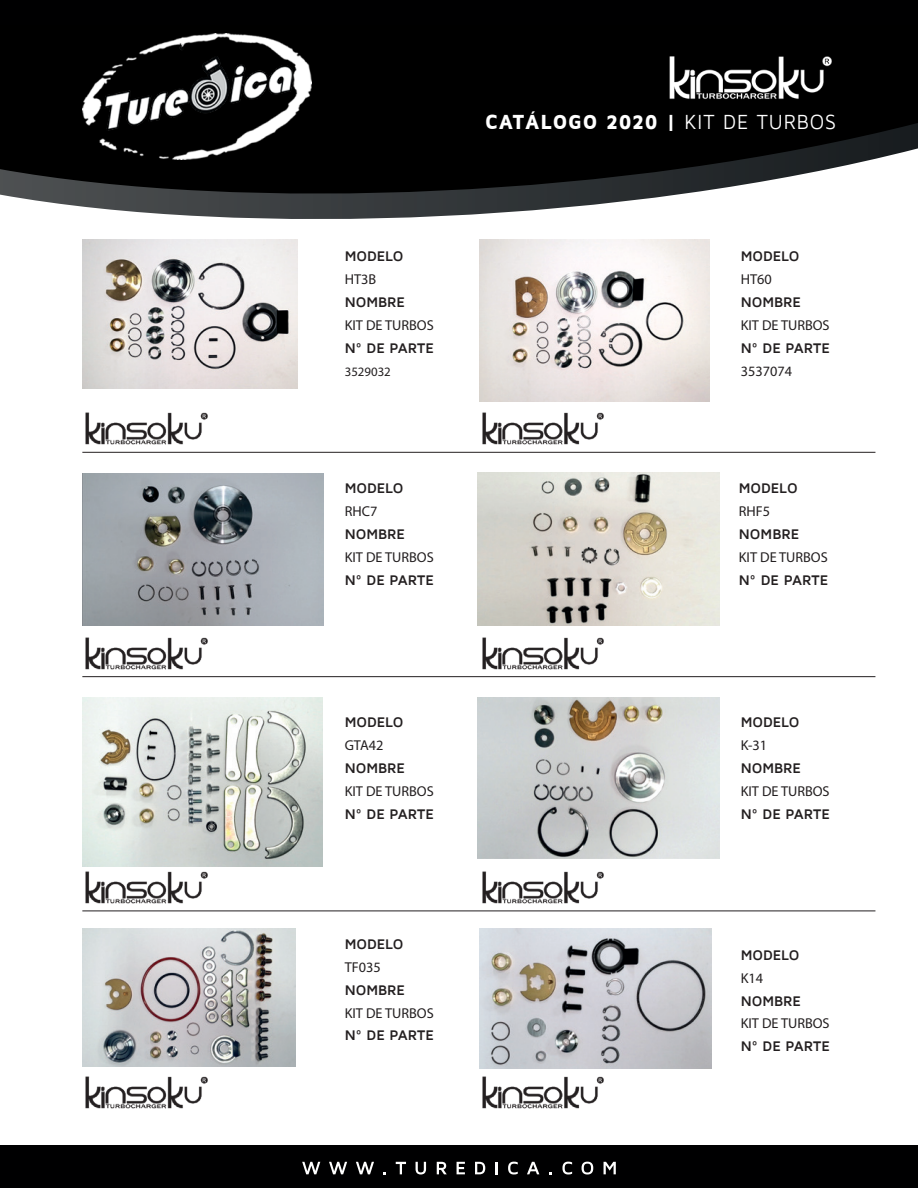
<style>
.page{position:relative;width:918px;height:1188px;background:#fff}
.page>*{position:absolute;margin:0;border:0;box-sizing:border-box;transform-origin:0 0}
.t1{font:900 21px "Maven Pro";letter-spacing:.045em;color:#fff;scale:.93 1}
.t2{font:700 14.25px "Maven Pro";letter-spacing:-.005em;color:#231f20}
.t3{font:14.25px "Myriad Pro";color:#231f20}
.t4{font:12.9px "Myriad Pro";color:#231f20}
.s1{font-weight:400}
</style>
<div class="page">
<svg style="left:0;top:194px;width:681px;height:25px"></svg>
<svg style="left:0;top:0;width:918px;height:194px;background:#0c0c0d"></svg>
<img style="left:83px;top:34px;width:228px;height:126px">
<div style="left:0;top:1145px;width:918px;height:43px;background:#000001"></div>
<svg style="left:302px;top:1162px;width:18px;height:12px"></svg>
<svg style="left:329px;top:1162px;width:18px;height:12px"></svg>
<svg style="left:356px;top:1162px;width:18px;height:12px"></svg>
<svg style="left:396px;top:1162px;width:10px;height:12px"></svg>
<svg style="left:416px;top:1162px;width:10px;height:13px"></svg>
<svg style="left:437px;top:1162px;width:10px;height:12px"></svg>
<svg style="left:457px;top:1162px;width:8px;height:12px"></svg>
<svg style="left:475px;top:1162px;width:10px;height:12px"></svg>
<svg style="left:496px;top:1162px;width:2px;height:12px"></svg>
<svg style="left:508px;top:1162px;width:10px;height:12px"></svg>
<svg style="left:527px;top:1162px;width:12px;height:12px"></svg>
<svg style="left:562px;top:1162px;width:10px;height:12px"></svg>
<svg style="left:582px;top:1162px;width:11px;height:13px"></svg>
<svg style="left:604px;top:1162px;width:12px;height:12px"></svg>
<hr style="left:82px;top:452px;width:793px;height:1px;background:#231f20">
<hr style="left:82px;top:676px;width:793px;height:1px;background:#231f20">
<hr style="left:82px;top:911px;width:793px;height:1px;background:#231f20">
<img style="left:83px;top:240px;width:214px;height:148px">
<img style="left:480px;top:240px;width:230px;height:161px">
<img style="left:82px;top:473px;width:242px;height:152px">
<img style="left:477px;top:473px;width:243px;height:153px">
<img style="left:82px;top:698px;width:240px;height:168px">
<img style="left:477px;top:698px;width:243px;height:161px">
<img style="left:83px;top:928px;width:212px;height:138px">
<img style="left:480px;top:928px;width:232px;height:140px">
<img style="left:85px;top:412px;width:123px;height:33px">
<img style="left:482px;top:412px;width:122px;height:33px">
<img style="left:85px;top:637px;width:123px;height:33px">
<img style="left:482px;top:637px;width:122px;height:33px">
<img style="left:85px;top:871px;width:123px;height:33px">
<img style="left:482px;top:871px;width:122px;height:33px">
<img style="left:85px;top:1076px;width:123px;height:33px">
<img style="left:482px;top:1076px;width:122px;height:33px">
<img style="left:665px;top:53px;width:170px;height:55px">
<p class="t2" style="left:345px;top:249px;width:60px">MODELO</p>
<p class="t3" style="left:345px;top:270px;width:33px">HT3B</p>
<p class="t2" style="left:345px;top:294px;width:62px">NOMBRE</p>
<p class="t3" style="left:345px;top:316px;width:90px">KIT DE TURBOS</p>
<p class="t2" style="left:345px;top:340px;width:91px">Nº DE PARTE</p>
<p class="t4" style="left:345px;top:363px;width:48px">3529032</p>
<p class="t2" style="left:345px;top:481px;width:60px">MODELO</p>
<p class="t3" style="left:345px;top:503px;width:34px">RHC7</p>
<p class="t2" style="left:345px;top:527px;width:62px">NOMBRE</p>
<p class="t3" style="left:345px;top:549px;width:90px">KIT DE TURBOS</p>
<p class="t2" style="left:345px;top:573px;width:91px">Nº DE PARTE</p>
<p class="t2" style="left:345px;top:715px;width:60px">MODELO</p>
<p class="t3" style="left:345px;top:736px;width:40px">GTA42</p>
<p class="t2" style="left:345px;top:760px;width:62px">NOMBRE</p>
<p class="t3" style="left:345px;top:782px;width:90px">KIT DE TURBOS</p>
<p class="t2" style="left:345px;top:806px;width:91px">Nº DE PARTE</p>
<p class="t2" style="left:345px;top:937px;width:60px">MODELO</p>
<p class="t3" style="left:345px;top:958px;width:38px">TF035</p>
<p class="t2" style="left:345px;top:982px;width:62px">NOMBRE</p>
<p class="t3" style="left:345px;top:1004px;width:90px">KIT DE TURBOS</p>
<p class="t2" style="left:345px;top:1028px;width:91px">Nº DE PARTE</p>
<h1 class="t1" style="left:485px;top:111px;width:379px">CATÁLOGO 2020 | <span class="s1">KIT DE TURBOS</span></h1>
<p class="t2" style="left:741px;top:249px;width:60px">MODELO</p>
<p class="t3" style="left:741px;top:270px;width:33px">HT60</p>
<p class="t2" style="left:741px;top:294px;width:62px">NOMBRE</p>
<p class="t3" style="left:741px;top:316px;width:90px">KIT DE TURBOS</p>
<p class="t2" style="left:741px;top:340px;width:91px">Nº DE PARTE</p>
<p class="t3" style="left:741px;top:362px;width:53px">3537074</p>
<p class="t2" style="left:739px;top:481px;width:60px">MODELO</p>
<p class="t3" style="left:739px;top:503px;width:33px">RHF5</p>
<p class="t2" style="left:739px;top:527px;width:62px">NOMBRE</p>
<p class="t3" style="left:739px;top:549px;width:90px">KIT DE TURBOS</p>
<p class="t2" style="left:739px;top:573px;width:91px">Nº DE PARTE</p>
<p class="t2" style="left:741px;top:715px;width:60px">MODELO</p>
<p class="t3" style="left:741px;top:736px;width:28px">K-31</p>
<p class="t2" style="left:741px;top:760px;width:62px">NOMBRE</p>
<p class="t3" style="left:741px;top:782px;width:90px">KIT DE TURBOS</p>
<p class="t2" style="left:741px;top:806px;width:91px">Nº DE PARTE</p>
<p class="t2" style="left:741px;top:947px;width:60px">MODELO</p>
<p class="t3" style="left:741px;top:969px;width:24px">K14</p>
<p class="t2" style="left:741px;top:993px;width:62px">NOMBRE</p>
<p class="t3" style="left:741px;top:1015px;width:90px">KIT DE TURBOS</p>
<p class="t2" style="left:741px;top:1039px;width:91px">Nº DE PARTE</p>
</div>
